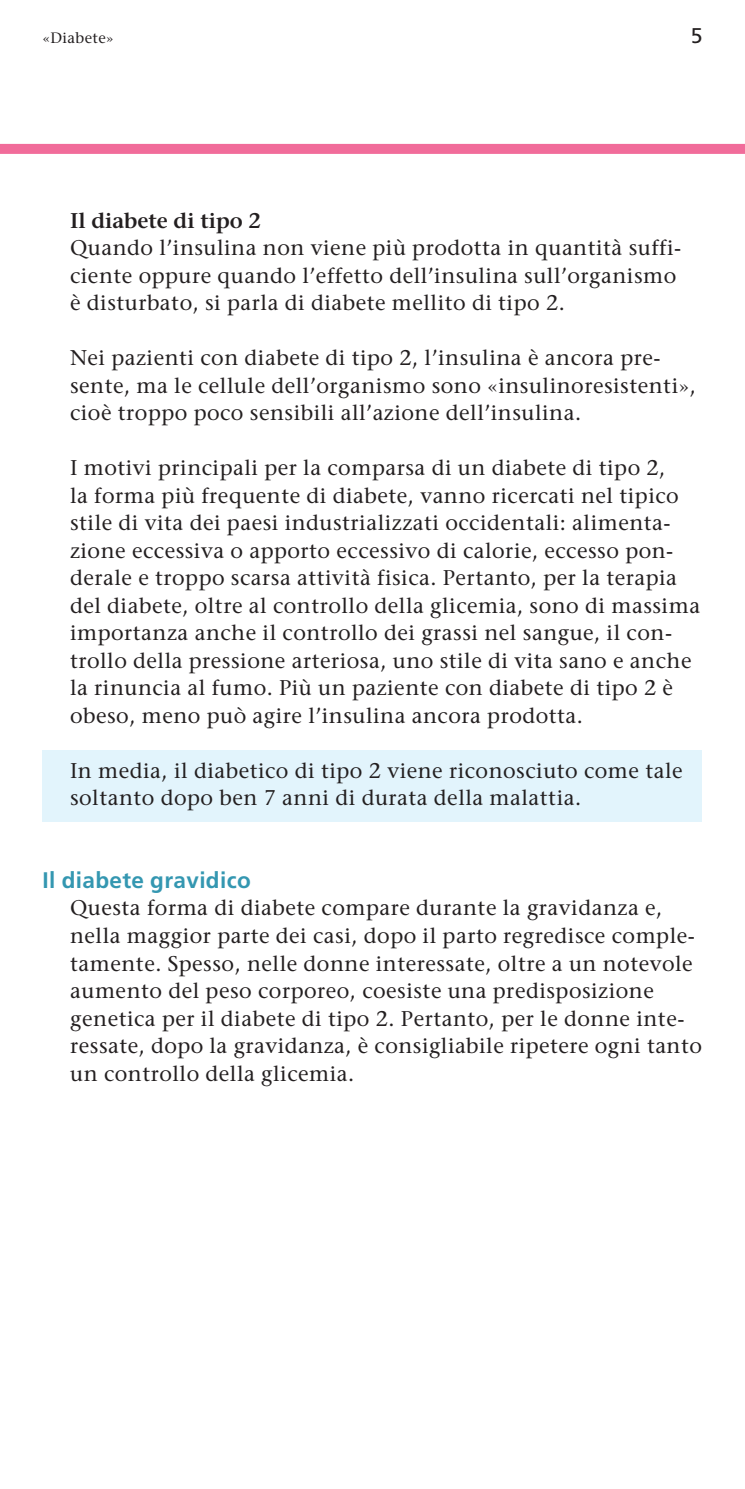
<style>
.page{position:relative;width:745px;height:1489px;background:#fff}
.page>*{position:absolute;margin:0;border:0;box-sizing:border-box;transform-origin:0 0}
.t1{font:700 22.5px "Frutiger LT Std";letter-spacing:.015em;color:#3497b1}
.t2{font:21.25px/27.5px "Stone Serif";letter-spacing:.025em;color:#231f20}
.t3{font:600 21.25px "Stone Serif";color:#231f20}
.t4{font:21.25px "Frutiger LT Std";color:#231f20}
.t5{font:15px "Stone Serif";letter-spacing:.025em;color:#231f20}
</style>
<div class="page">
<div style="left:43px;top:750px;width:659px;height:72px;background:#e2f4fc"></div>
<div style="left:0;top:144px;width:744px;height:10px;background:#f16c9a"></div>
<p class="t5" style="left:43px;top:31px;width:73px">«Diabete»</p>
<p class="t4" style="left:690px;top:27px;width:13px">5</p>
<p class="t3" style="left:70px;top:212px;width:192px">Il diabete di tipo 2</p>
<p class="t2" style="left:70px;top:236px;width:612px">Quando l’insulina non viene più prodotta in quantità suffi&shy;ciente oppure quando l’effetto dell’insulina sull’organismo è disturbato, si parla di diabete mellito di tipo 2.</p>
<p class="t2" style="left:70px;top:346px;width:627px">Nei pazienti con diabete di tipo 2, l’insulina è ancora pre&shy;sente, ma le cellule dell’organismo sono «insulinoresistenti», cioè troppo poco sensibili all’azione dell’insulina.</p>
<p class="t2" style="left:70px;top:456px;width:631px">I motivi principali per la comparsa di un diabete di tipo 2,<br>la forma più frequente di diabete, vanno ricercati nel tipico stile di vita dei paesi industrializzati occidentali: alimenta&shy;zione eccessiva o apporto eccessivo di calorie, eccesso pon&shy;derale e troppo scarsa attività fisica. Pertanto, per la terapia del diabete, oltre al controllo della glicemia, sono di massima importanza anche il controllo dei grassi nel sangue, il con&shy;trollo della pressione arteriosa, uno stile di vita sano e anche la rinuncia al fumo. Più un paziente con diabete di tipo 2 è obeso, meno può agire l’insulina ancora prodotta.</p>
<p class="t2" style="left:70px;top:759px;width:613px">In media, il diabetico di tipo 2 viene riconosciuto come tale soltanto dopo ben 7 anni di durata della malattia.</p>
<p class="t1" style="left:43px;top:871px;width:210px">Il diabete gravidico</p>
<p class="t2" style="left:70px;top:896px;width:633px">Questa forma di diabete compare durante la gravidanza e, nella maggior parte dei casi, dopo il parto regredisce comple&shy;tamente. Spesso, nelle donne interessate, oltre a un notevole aumento del peso corporeo, coesiste una predisposizione genetica per il diabete di tipo 2. Pertanto, per le donne inte&shy;ressate, dopo la gravidanza, è consigliabile ripetere ogni tanto un controllo della glicemia.</p>
</div>
